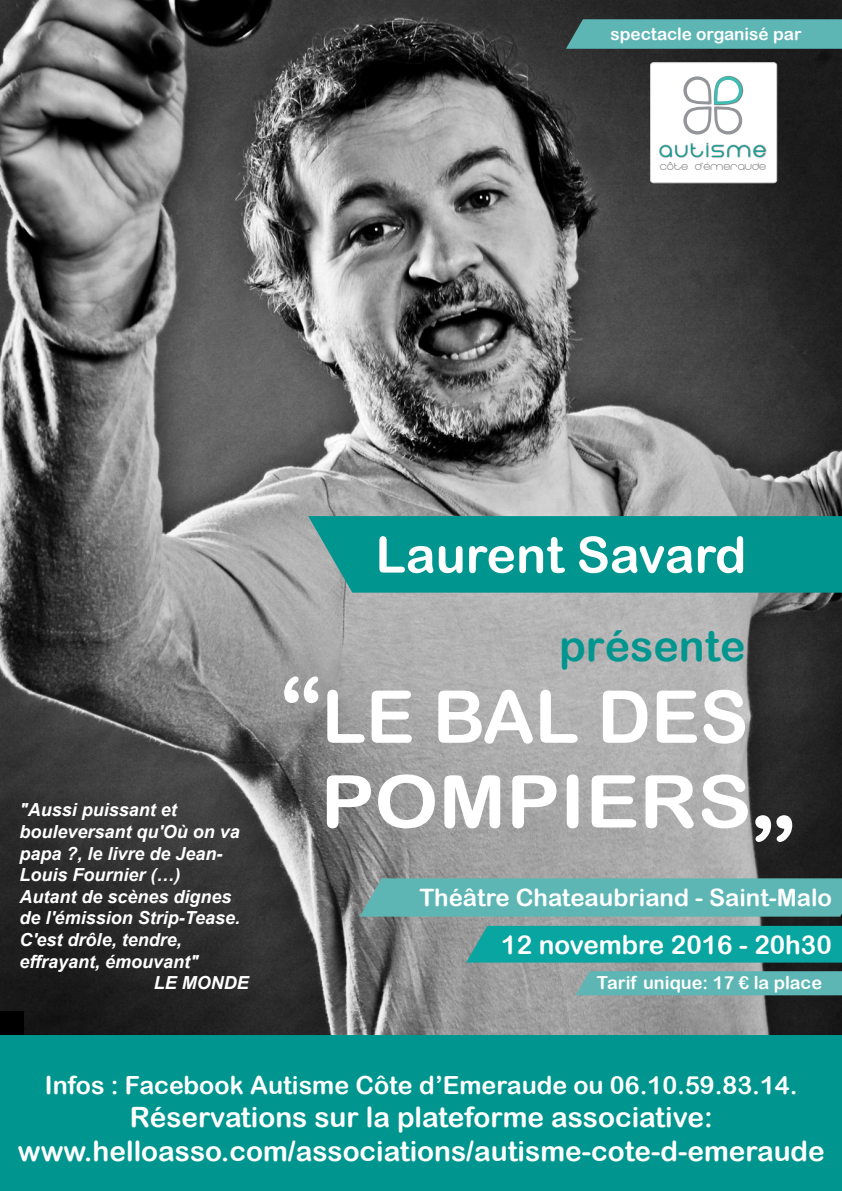
<style>
.page{position:relative;width:842px;height:1191px;background:#fff}
.page>*{position:absolute;margin:0;border:0;box-sizing:border-box;transform-origin:0 0}
.t1{font:72.9px "Arial Rounded MT Bold";color:#fff}
.t2{font:72.9px "Arial Rounded MT Bold";color:#fff;scale:1.11 1}
.t3{font:50px "Arial Rounded MT Bold";color:#fff}
.t4{font:42.9px "Arial Rounded MT Bold";color:#00968f}
.t5{font:28px "Arial Rounded MT Bold";color:#fff}
.t6{font:26px "Arial Rounded MT Bold";color:#fff}
.t7{font:25px "Arial Rounded MT Bold";color:#fff}
.t8{font:24px "Arial Rounded MT Bold";color:#fff}
.t9{font:23.4px "Eight One";letter-spacing:.11em;color:#00a89a}
.t10{font:italic 700 18px/21.6px "Arial";color:#fff}
.t11{font:18px "Arial Rounded MT Bold";color:#fff}
.t12{font:17.2px "Arial Rounded MT Bold";color:#fff}
.t13{font:12.2px "Eight One";color:#808285;scale:1.05 1}
.s1{font-size:91.1px}
</style>
<div class="page">
<img style="left:0;top:0;width:842px;height:1035px">
<div style="left:650px;top:63px;width:127px;height:120px;background:#fff;border-radius:3px"></div>
<div style="left:650px;top:62px;width:127px;height:121px;border:1px solid #d1d2d4;border-radius:3px"></div>
<svg style="left:683px;top:75px;width:61px;height:60px"></svg>
<img style="left:659px;top:137px;width:120px;height:42px">
<div style="left:308px;top:516px;width:534px;height:76px;background:#00968f"></div>
<div style="left:360px;top:878px;width:482px;height:38px;background:#5eb6b4"></div>
<svg style="left:566px;top:19px;width:276px;height:30px;background:#5bafad"></svg>
<div style="left:0;top:1011px;width:24px;height:175px;background:#000"></div>
<div style="left:0;top:1035px;width:842px;height:156px;background:#00968f"></div>
<div style="left:466px;top:926px;width:376px;height:36px;background:#09a5a1"></div>
<div style="left:576px;top:971px;width:266px;height:24px;background:#5eb6b4"></div>
<p class="t12" style="left:610px;top:24px;width:193px">spectacle organisé par</p>
<p class="t9" style="left:660px;top:140px;width:108px">Autisme</p>
<p class="t13" style="left:660px;top:161px;width:103px">Côte d’émeraude</p>
<p class="t3" style="left:376px;top:525px;width:372px">Laurent Savard</p>
<p class="t10" style="left:19px;top:800px;width:222px">"Aussi puissant et bouleversant qu'Où on va papa ?, le livre de Jean-<br>Louis Fournier (…)</p>
<p class="t10" style="left:19px;top:886px;width:222px">Autant de scènes dignes de l'émission Strip-Tease.</p>
<p class="t10" style="left:19px;top:929px;width:181px">C'est drôle, tendre, effrayant, émouvant"</p>
<p class="t10" style="left:154px;top:972px;width:97px">LE MONDE</p>
<p class="t4" style="left:559px;top:620px;width:188px">présente</p>
<p class="t1" style="left:280px;top:674px;width:470px"><span class="s1">“</span>LE BAL DES</p>
<p class="t2" style="left:320px;top:758px;width:430px">POMPIERS<span class="s1">„</span></p>
<p class="t8" style="left:419px;top:883px;width:414px">Théâtre Chateaubriand - Saint-Malo</p>
<p class="t6" style="left:501px;top:929px;width:332px">12 novembre 2016 - 20h30</p>
<p class="t11" style="left:597px;top:971px;width:227px">Tarif unique: 17 € la place</p>
<p class="t7" style="left:45px;top:1070px;width:754px">Infos : Facebook Autisme Côte d’Emeraude ou 06.10.59.83.14.</p>
<p class="t5" style="left:130px;top:1101px;width:585px">Réservations sur la plateforme associative:</p>
<p class="t5" style="left:18px;top:1134px;width:808px">www.helloasso.com/associations/autisme-cote-d-emeraude</p>
</div>
